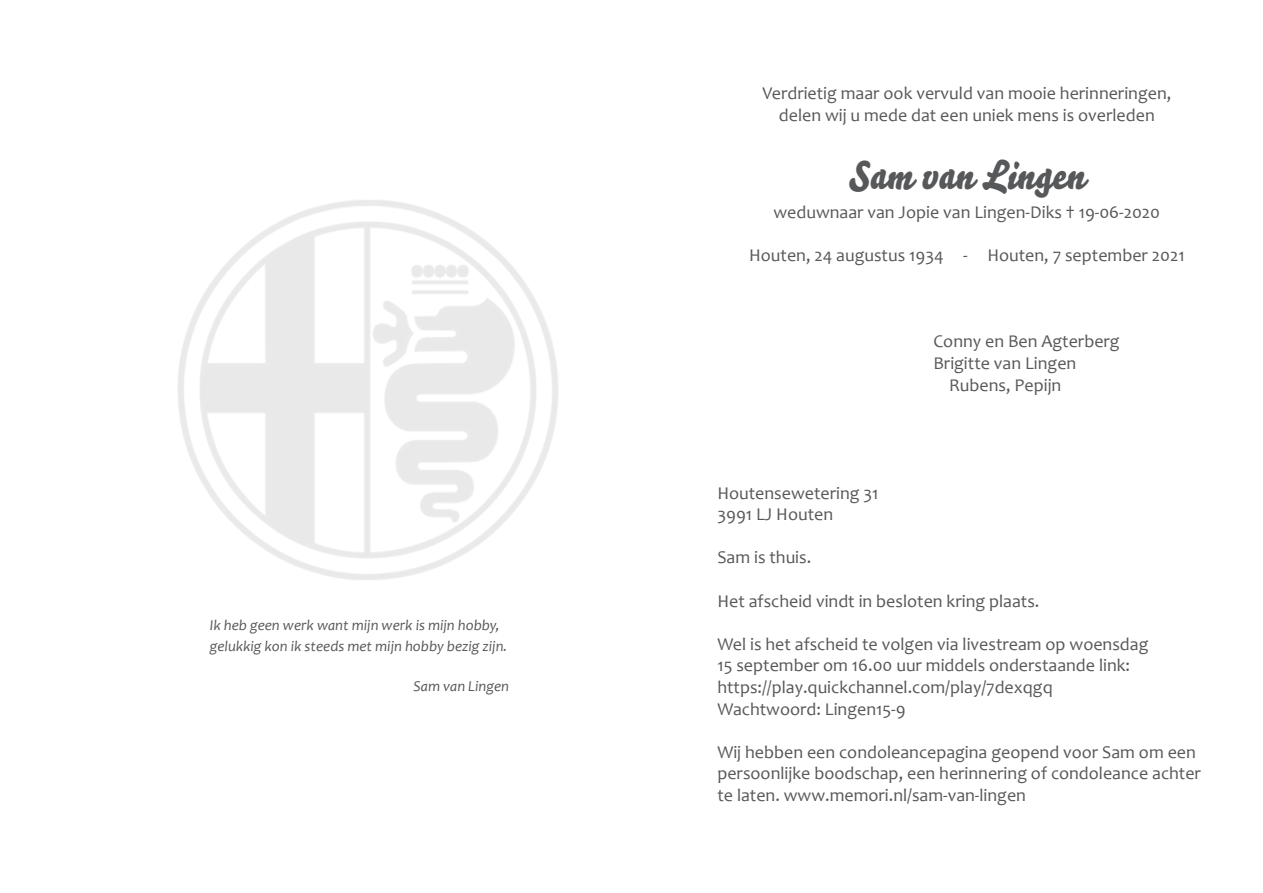
<style>
.page{position:relative;width:1263px;height:893px;background:#fff}
.page>*{position:absolute;margin:0;border:0;box-sizing:border-box;transform-origin:0 0}
.t1{font:39px "Bello Script Pro";color:#57585a}
.t2{font:18px/21.6px "Candara";color:#57585a}
.t3{font:italic 15px "Candara";color:#57585a}
.s1{font-family:"Optima"}
</style>
<div class="page">
<p class="t3" style="left:210px;top:615px;width:291px">Ik heb geen werk want mijn werk is mijn hobby,</p>
<p class="t3" style="left:210px;top:637px;width:299px">gelukkig kon ik steeds met mijn hobby bezig zijn.</p>
<p class="t3" style="left:413px;top:676px;width:97px">Sam van Lingen</p>
<p class="t2" style="left:762px;top:82px;width:410px;text-align:center">Verdrietig maar ook vervuld van mooie herinneringen, delen wij u mede dat een uniek mens is overleden</p>
<p class="t1" style="left:849px;top:145px;width:238px">Sam van Lingen</p>
<p class="t2" style="left:773px;top:201px;width:388px">weduwnaar van Jopie van Lingen-Diks <span class="s1">†</span> 19-06-2020</p>
<p class="t2" style="left:749px;top:244px;width:437px">Houten, 24 augustus 1934 - Houten, 7 september 2021</p>
<p class="t2" style="left:933px;top:331px;width:188px">Conny en Ben Agterberg</p>
<p class="t2" style="left:933px;top:352px;width:144px">Brigitte van Lingen</p>
<p class="t2" style="left:949px;top:374px;width:114px">Rubens, Pepijn</p>
<p class="t2" style="left:717px;top:482px;width:163px">Houtensewetering 31</p>
<p class="t2" style="left:717px;top:503px;width:117px">3991 LJ Houten</p>
<p class="t2" style="left:717px;top:547px;width:95px">Sam is thuis.</p>
<p class="t2" style="left:717px;top:590px;width:323px">Het afscheid vindt in besloten kring plaats.</p>
<p class="t2" style="left:717px;top:633px;width:432px">Wel is het afscheid te volgen via livestream op woensdag<br>15 september om 16.00 uur middels onderstaande link:</p>
<p class="t2" style="left:717px;top:676px;width:337px">https://play.quickchannel.com/play/7dexqgq</p>
<p class="t2" style="left:717px;top:698px;width:190px">Wachtwoord: Lingen15-9</p>
<p class="t2" style="left:717px;top:741px;width:485px">Wij hebben een condoleancepagina geopend voor Sam om een persoonlijke boodschap, een herinnering of condoleance achter te laten. www.memori.nl/sam-van-lingen</p>
</div>
